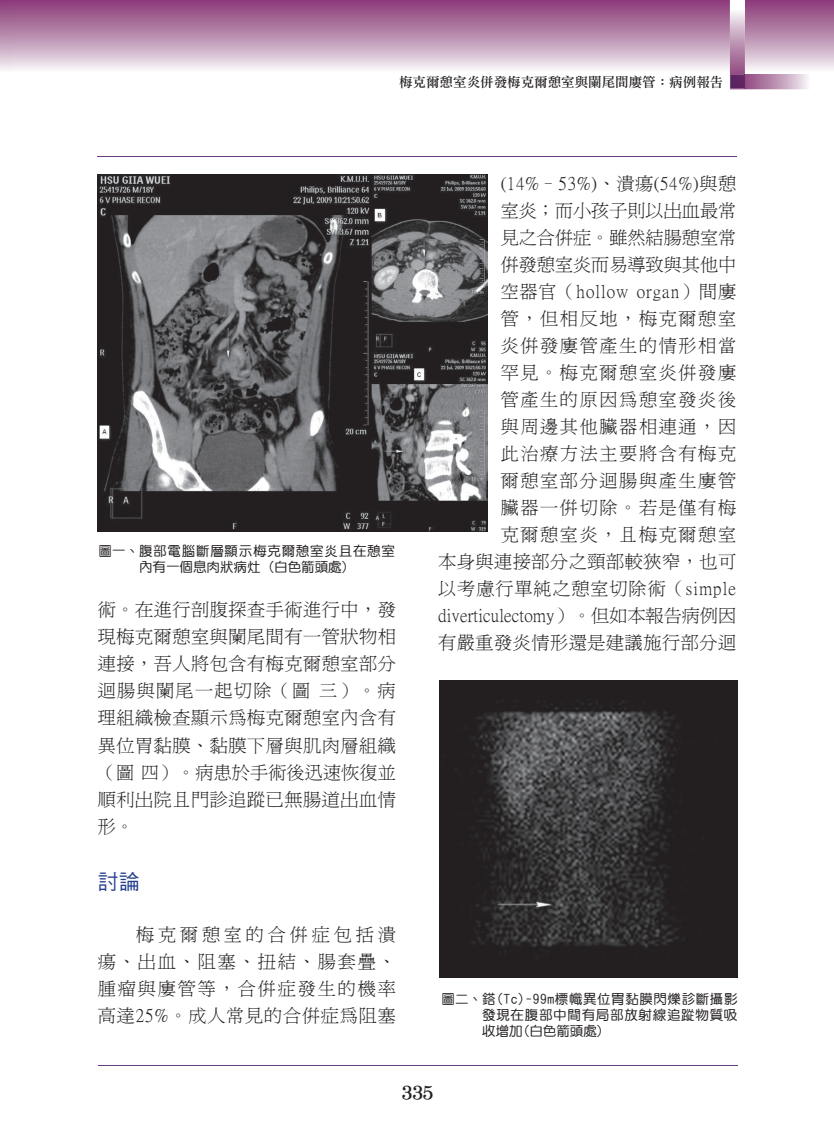
<style>
.page{position:relative;width:834px;height:1144px;background:#fff}
.page>*{position:absolute;margin:0;border:0;box-sizing:border-box;transform-origin:0 0}
.t1{font:21px "DF Hei W5 WIN BF";color:#253f8e}
.t2{font:18px/27px "P Ming Li U";letter-spacing:.055em;color:#231f20;text-align:justify}
.t3{font:18px "DF Li Song W7 WINP BF";color:#231f20}
.t4{font:13.5px/16.2px "DF Yuan W5 WIN BF";letter-spacing:.045em;color:#231f20;text-align:center}
.t5{font:13.5px "DF Li Song W5 WINP BF";color:#231f20}
</style>
<div class="page">
<svg style="left:0;top:0;width:13px;height:70px"></svg>
<svg style="left:13px;top:0;width:820px;height:69px;background:#ba8eb0"></svg>
<svg style="left:729px;top:0;width:97px;height:88px;background:#c199b7"></svg>
<img style="left:730px;top:74px;width:96px;height:15px">
<hr style="left:98px;top:1064px;width:639px;height:1px;background:#6b3d7f">
<hr style="left:97px;top:156px;width:639px;height:1px;background:#6b3d7f">
<img style="left:97px;top:174px;width:391px;height:357px">
<img style="left:439px;top:680px;width:298px;height:298px">
<p class="t5" style="left:399px;top:75px;width:325px">梅克爾憩室炎併發梅克爾憩室與闌尾間廔管：病例報告</p>
<p class="t4" style="left:98px;top:543px;width:298px">圖一、 腹部電腦斷層顯示梅克爾憩室炎且在憩室內有一個息肉狀病灶 (白色箭頭處)</p>
<p class="t2" style="left:98px;top:596px;width:299px">術。在進行剖腹探查手術進行中，發現梅克爾憩室與闌尾間有一管狀物相連接，吾人將包含有梅克爾憩室部分迴腸與闌尾一起切除（圖 三）。病理組織檢查顯示為梅克爾憩室內含有異位胃黏膜、黏膜下層與肌肉層組織（圖 四）。病患於手術後迅速恢復並順利出院且門診追蹤已無腸道出血情形。</p>
<p class="t1" style="left:98px;top:871px;width:43px">討論</p>
<p class="t2" style="left:98px;top:920px;width:299px;text-indent:38px">梅克爾憩室的合併症包括潰瘍、出血、阻塞、扭結、腸套疊、腫瘤與廔管等，合併症發生的機率高達25%。成人常見的合併症為阻塞</p>
<p class="t2" style="left:438px;top:170px;width:299px;text-align:right">(14%–53%)、潰瘍(54%)與憩<br>室炎；而小孩子則以出血最常<br>見之合併症。雖然結腸憩室常<br>併發憩室炎而易導致與其他中<br>空器官（hollow organ）間廔<br>管，但相反地，梅克爾憩室<br>炎併發廔管產生的情形相當<br>罕見。梅克爾憩室炎併發廔<br>管產生的原因為憩室發炎後<br>與周邊其他臟器相連通，因<br>此治療方法主要將含有梅克<br>爾憩室部分迴腸與產生廔管<br>臟器一併切除。若是僅有梅<br>克爾憩室炎，且梅克爾憩室<br>本身與連接部分之頸部較狹窄，也可以考慮行單純之憩室切除術（simple diverticulectomy）。但如本報告病例因有嚴重發炎情形還是建議施行部分迴</p>
<p class="t4" style="left:482px;top:990px;width:257px;text-align:justify;text-indent:-40px">圖二、 鎝(Tc)-99m標幟異位胃黏膜閃爍診斷攝影發現在腹部中間有局部放射線追蹤物質吸收增加(白色箭頭處)</p>
<p class="t3" style="left:402px;top:1083px;width:33px">335</p>
</div>
